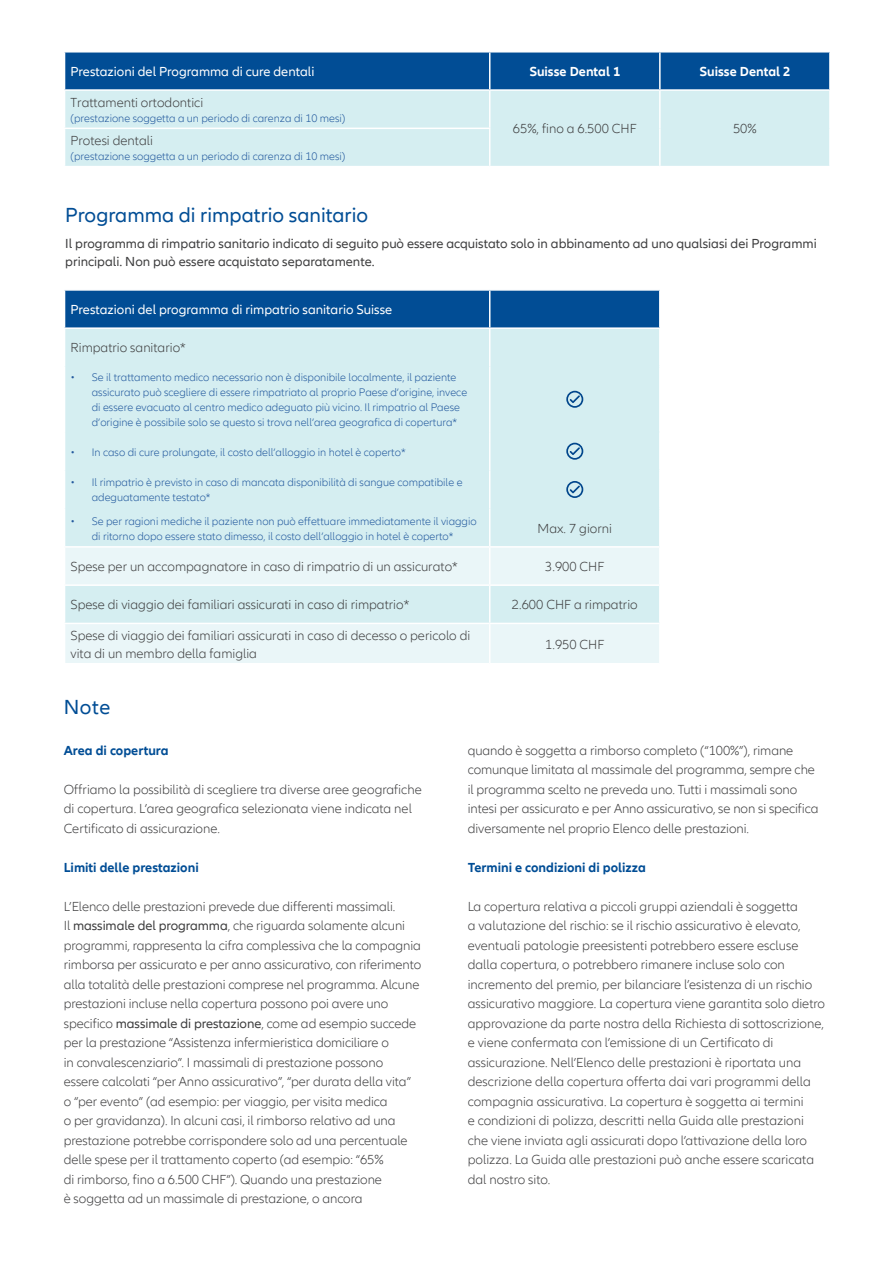
<style>
.page{position:relative;width:893px;height:1263px;background:#fff}
.page>*{position:absolute;margin:0;border:0;box-sizing:border-box;transform-origin:0 0}
.Subhead__Type_8__1{font:21px "Allianz Neo";color:#014d95}
.Normal_1{font:300 13.5px/19.5px "Allianz Neo";color:#3e3e3f}
.t1{font:13.5px/18px "Allianz Neo";color:#3e3e3f}
.t2{font:13.5px "Allianz Neo";color:#fff}
.t3{font:700 13.5px "Allianz Neo";color:#014d95}
.t4{font:700 13.5px "Allianz Neo";color:#fff}
.Normal_1-2{font:300 11.25px/15px "Allianz Neo";color:#21589d}
.s1{font-weight:400}
</style>
<div class="page">
<div style="left:65px;top:53px;width:764px;height:36px;background:#014d95"></div>
<div style="left:65px;top:91px;width:764px;height:75px;background:#d5eef1"></div>
<svg style="left:65px;top:291px;width:594px;height:255px;background:#b6d7e3"></svg>
<svg style="left:65px;top:548px;width:594px;height:115px;background:#e3f3f5"></svg>
<hr style="left:489px;top:53px;width:1px;height:36px;background:#fff">
<hr style="left:659px;top:53px;width:2px;height:36px;background:#fff">
<hr style="left:489px;top:291px;width:1px;height:36px;background:#fff">
<hr style="left:64px;top:327px;width:426px;height:2px;background:#fff">
<hr style="left:490px;top:327px;width:170px;height:2px;background:#fff">
<hr style="left:489px;top:91px;width:1px;height:37px;background:#fff">
<hr style="left:659px;top:91px;width:2px;height:37px;background:#fff">
<hr style="left:64px;top:128px;width:426px;height:1px;background:#fff">
<hr style="left:489px;top:129px;width:1px;height:37px;background:#fff">
<hr style="left:659px;top:128px;width:2px;height:38px;background:#fff">
<hr style="left:489px;top:329px;width:1px;height:37px;background:#fff">
<hr style="left:489px;top:366px;width:1px;height:66px;background:#fff">
<hr style="left:489px;top:432px;width:1px;height:38px;background:#fff">
<hr style="left:489px;top:470px;width:1px;height:39px;background:#fff">
<hr style="left:489px;top:509px;width:1px;height:37px;background:#fff">
<hr style="left:489px;top:548px;width:1px;height:36px;background:#fff">
<hr style="left:64px;top:584px;width:426px;height:2px;background:#fff">
<hr style="left:490px;top:584px;width:170px;height:2px;background:#fff">
<hr style="left:489px;top:586px;width:1px;height:37px;background:#fff">
<hr style="left:64px;top:623px;width:426px;height:1px;background:#fff">
<hr style="left:490px;top:623px;width:170px;height:1px;background:#fff">
<hr style="left:489px;top:624px;width:1px;height:39px;background:#fff">
<svg style="left:566px;top:391px;width:17px;height:17px"></svg>
<svg style="left:566px;top:443px;width:17px;height:17px"></svg>
<svg style="left:566px;top:481px;width:17px;height:17px"></svg>
<p class="t2" style="left:71px;top:64px;width:245px">Prestazioni del Programma di cure dentali</p>
<p class="t4" style="left:529px;top:64px;width:92px">Suisse Dental 1</p>
<p class="t4" style="left:699px;top:64px;width:92px">Suisse Dental 2</p>
<p class="Normal_1" style="left:71px;top:93px;width:134px">Trattamenti ortodontici</p>
<p class="Normal_1-2" style="left:71px;top:111px;width:276px">(prestazione soggetta a un periodo di carenza di 10 mesi)</p>
<p class="Normal_1" style="left:513px;top:120px;width:125px">65%, fino a 6.500 CHF</p>
<p class="Normal_1" style="left:733px;top:120px;width:25px">50%</p>
<p class="Normal_1" style="left:71px;top:131px;width:84px">Protesi dentali</p>
<p class="Normal_1-2" style="left:71px;top:149px;width:276px">(prestazione soggetta a un periodo di carenza di 10 mesi)</p>
<p class="Subhead__Type_8__1" style="left:65px;top:203px;width:304px">Programma di rimpatrio sanitario</p>
<p class="t1" style="left:65px;top:235px;width:753px">Il programma di rimpatrio sanitario indicato di seguito può essere acquistato solo in abbinamento ad uno qualsiasi dei Programmi principali. Non può essere acquistato separatamente.</p>
<p class="t2" style="left:71px;top:302px;width:323px">Prestazioni del programma di rimpatrio sanitario Suisse</p>
<p class="Normal_1" style="left:71px;top:339px;width:117px">Rimpatrio sanitario*</p>
<p class="Normal_1-2" style="left:92px;top:370px;width:377px;text-indent:-21px">• Se il trattamento medico necessario non è disponibile localmente, il paziente assicurato può scegliere di essere rimpatriato al proprio Paese d’origine, invece di essere evacuato al centro medico adeguato più vicino. Il rimpatrio al Paese d’origine è possibile solo se questo si trova nell’area geografica di copertura*</p>
<p class="Normal_1-2" style="left:71px;top:445px;width:337px">• In caso di cure prolungate, il costo dell’alloggio in hotel è coperto*</p>
<p class="Normal_1-2" style="left:92px;top:475px;width:372px;text-indent:-21px">• Il rimpatrio è previsto in caso di mancata disponibilità di sangue compatibile e adeguatamente testato*</p>
<p class="Normal_1-2" style="left:71px;top:514px;width:408px;text-align:center">• Se per ragioni mediche il paziente non può effettuare immediatamente il viaggio di ritorno dopo essere stato dimesso, il costo dell’alloggio in hotel è coperto*</p>
<p class="Normal_1" style="left:538px;top:519px;width:76px">Max. 7 giorni</p>
<p class="Normal_1" style="left:71px;top:557px;width:389px">Spese per un accompagnatore in caso di rimpatrio di un assicurato*</p>
<p class="Normal_1" style="left:545px;top:557px;width:61px">3.900 CHF</p>
<p class="Normal_1" style="left:71px;top:596px;width:340px">Spese di viaggio dei familiari assicurati in caso di rimpatrio*</p>
<p class="Normal_1" style="left:512px;top:596px;width:127px">2.600 CHF a rimpatrio</p>
<p class="Normal_1" style="left:71px;top:627px;width:401px;line-height:18px">Spese di viaggio dei familiari assicurati in caso di decesso o pericolo di vita di un membro della famiglia</p>
<p class="Normal_1" style="left:545px;top:635px;width:61px">1.950 CHF</p>
<p class="Subhead__Type_8__1" style="left:64px;top:695px;width:48px">Note</p>
<p class="t3" style="left:64px;top:742px;width:106px">Area di copertura</p>
<p class="Normal_1" style="left:64px;top:780px;width:360px">Offriamo la possibilità di scegliere tra diverse aree geografiche di copertura. L’area geografica selezionata viene indicata nel<br>Certificato di assicurazione.</p>
<p class="t3" style="left:64px;top:859px;width:136px">Limiti delle prestazioni</p>
<p class="Normal_1" style="left:64px;top:897px;width:359px">L’Elenco delle prestazioni prevede due differenti massimali.<br>Il <span class="s1">massimale del programma</span>, che riguarda solamente alcuni programmi, rappresenta la cifra complessiva che la compagnia rimborsa per assicurato e per anno assicurativo, con riferimento alla totalità delle prestazioni comprese nel programma. Alcune prestazioni incluse nella copertura possono poi avere uno specifico <span class="s1">massimale di prestazione</span>, come ad esempio succede per la prestazione “Assistenza infermieristica domiciliare o<br>in convalescenziario”. I massimali di prestazione possono essere calcolati “per Anno assicurativo”, “per durata della vita” o “per evento” (ad esempio: per viaggio, per visita medica<br>o per gravidanza). In alcuni casi, il rimborso relativo ad una prestazione potrebbe corrispondere solo ad una percentuale delle spese per il trattamento coperto (ad esempio: “65%<br>di rimborso, fino a 6.500 CHF”). Quando una prestazione<br>è soggetta ad un massimale di prestazione, o ancora</p>
<p class="Normal_1" style="left:468px;top:741px;width:352px">quando è soggetta a rimborso completo (“100%”), rimane comunque limitata al massimale del programma, sempre che il programma scelto ne preveda uno. Tutti i massimali sono intesi per assicurato e per Anno assicurativo, se non si specifica diversamente nel proprio Elenco delle prestazioni.</p>
<p class="t3" style="left:468px;top:859px;width:180px">Termini e condizioni di polizza</p>
<p class="Normal_1" style="left:468px;top:897px;width:359px">La copertura relativa a piccoli gruppi aziendali è soggetta<br>a valutazione del rischio: se il rischio assicurativo è elevato, eventuali patologie preesistenti potrebbero essere escluse dalla copertura, o potrebbero rimanere incluse solo con incremento del premio, per bilanciare l’esistenza di un rischio assicurativo maggiore. La copertura viene garantita solo dietro approvazione da parte nostra della Richiesta di sottoscrizione, e viene confermata con l’emissione di un Certificato di assicurazione. Nell’Elenco delle prestazioni è riportata una descrizione della copertura offerta dai vari programmi della compagnia assicurativa. La copertura è soggetta ai termini<br>e condizioni di polizza, descritti nella Guida alle prestazioni che viene inviata agli assicurati dopo l’attivazione della loro polizza. La Guida alle prestazioni può anche essere scaricata dal nostro sito.</p>
</div>
